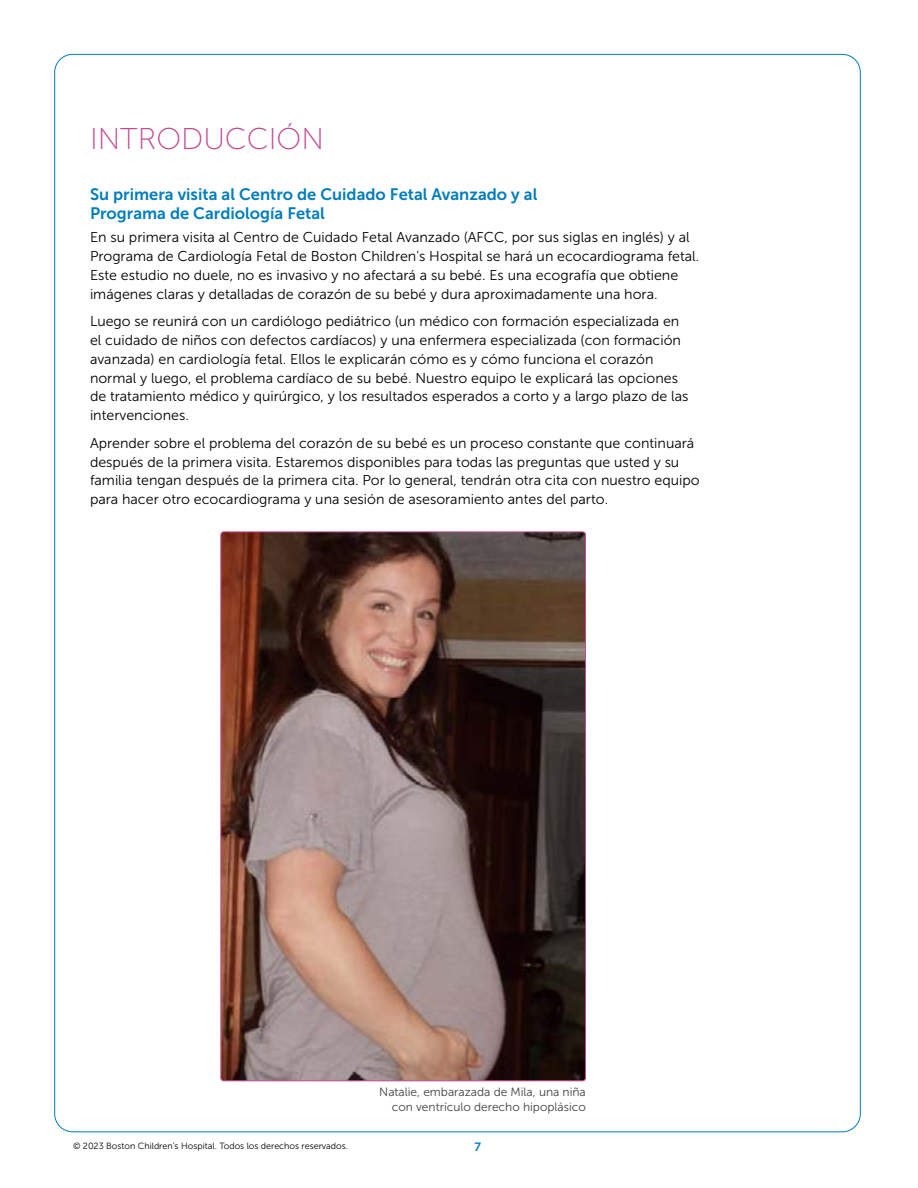
<style>
.page{position:relative;width:918px;height:1188px;background:#fff}
.page>*{position:absolute;margin:0;border:0;box-sizing:border-box;transform-origin:0 0}
.t1{font:30px "Museo Sans 100";color:#c14991}
.t2{font:16.5px/19.5px "Museo Sans 700";color:#007dba}
.t3{font:14.25px/18.8px "Museo Sans 300";color:#000}
.t4{font:12px/14.4px "Museo Sans 300";color:#414042;text-align:right}
.t5{font:12px "Museo Sans 700";color:#007dba}
.t6{font:9px "Museo Sans 300";color:#000}
</style>
<div class="page">
<img style="left:222px;top:532px;width:364px;height:547px">
<h1 class="t1" style="left:90px;top:122px;width:235px">INTRODUCCIÓN</h1>
<p class="t2" style="left:90px;top:184px;width:449px">Su primera visita al Centro de Cuidado Fetal Avanzado y al<br>Programa de Cardiología Fetal</p>
<p class="t3" style="left:90px;top:228px;width:611px">En su primera visita al Centro de Cuidado Fetal Avanzado (AFCC, por sus siglas en inglés) y al Programa de Cardiología Fetal de Boston Children's Hospital se hará un ecocardiograma fetal.<br>Este estudio no duele, no es invasivo y no afectará a su bebé. Es una ecografía que obtiene imágenes claras y detalladas de corazón de su bebé y dura aproximadamente una hora.</p>
<p class="t3" style="left:90px;top:312px;width:600px">Luego se reunirá con un cardiólogo pediátrico (un médico con formación especializada en el cuidado de niños con defectos cardíacos) y una enfermera especializada (con formación avanzada) en cardiología fetal. Ellos le explicarán cómo es y cómo funciona el corazón normal y luego, el problema cardíaco de su bebé. Nuestro equipo le explicará las opciones de tratamiento médico y quirúrgico, y los resultados esperados a corto y a largo plazo de las intervenciones.</p>
<p class="t3" style="left:90px;top:434px;width:611px">Aprender sobre el problema del corazón de su bebé es un proceso constante que continuará después de la primera visita. Estaremos disponibles para todas las preguntas que usted y su familia tengan después de la primera cita. Por lo general, tendrán otra cita con nuestro equipo para hacer otro ecocardiograma y una sesión de asesoramiento antes del parto.</p>
<p class="t4" style="left:379px;top:1085px;width:208px">Natalie, embarazada de Mila, una niña con ventrículo derecho hipoplásico</p>
<p class="t6" style="left:73px;top:1141px;width:277px">© 2023 Boston Children’s Hospital. Todos los derechos reservados.</p>
<p class="t5" style="left:475px;top:1140px;width:8px">7</p>
</div>
